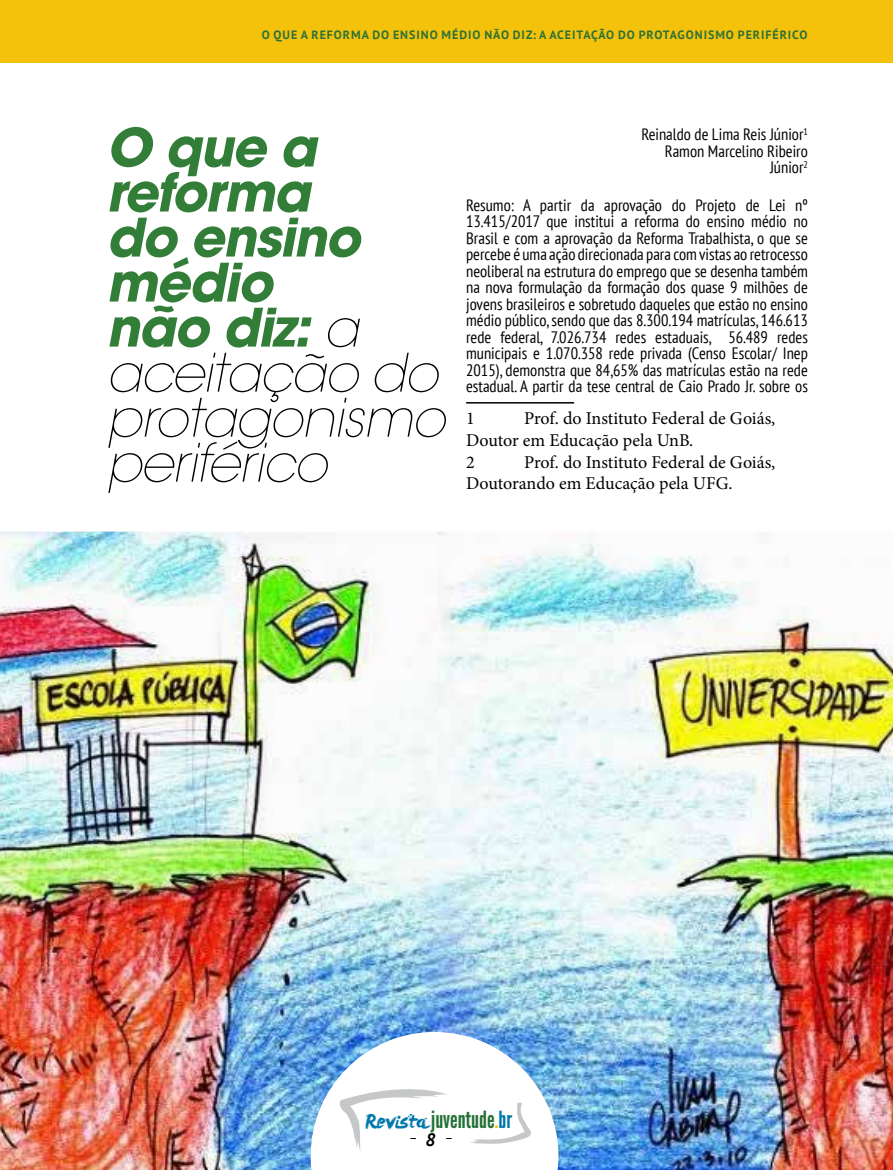
<style>
.page{position:relative;width:893px;height:1170px;background:#fff}
.page>*{position:absolute;margin:0;border:0;box-sizing:border-box;transform-origin:0 0}
.t1{font:italic 200 52.5px/45px "ITC Avant Garde Pro";letter-spacing:-.025em;color:#000}
.t2{font:23.55px "League Gothic";color:#247136}
.t3{font:18px/21.6px "Minion Pro";color:#000}
.t4{font:italic 700 18px "PT Sans";color:#000}
.t5{font:condensed 16.5px/16.5px "PT Sans";color:#000;text-align:right}
.t6{font:700 12px "PT Sans";letter-spacing:.08em;color:#2c7137}
.s1{font-weight:700;color:#327e38}
.s2{font-family:"Levi Re Brushed";font-size:19.35px;color:#0078ab}
.s3{color:#f5c20b}
.s4{color:#0078ab}
</style>
<div class="page">
<div style="left:0;top:0;width:893px;height:63px;background:#f5c20b"></div>
<hr style="left:466px;top:402px;width:108px;height:1px;background:#000">
<img style="left:0;top:531px;width:893px;height:638px">
<p class="t6" style="left:262px;top:27px;width:547px">O QUE A REFORMA DO ENSINO MÉDIO NÃO DIZ: A ACEITAÇÃO DO PROTAGONISMO PERIFÉRICO</p>
<h1 class="t1" style="left:106px;top:125px;width:340px"><span class="s1">O que a reforma<br>do ensino médio<br>não diz:</span> a aceitação do protagonismo periférico</h1>
<p class="t5" style="left:641px;top:126px;width:168px">Reinaldo de Lima Reis Júnior<sup>1<br></sup>Ramon Marcelino Ribeiro<br>Júnior<sup>2</sup></p>
<p class="t5" style="left:466px;top:196px;width:343px;text-align:justify">Resumo: A partir da aprovação do Projeto de Lei nº 13.415/2017 que institui a reforma do ensino médio no Brasil e com a aprovação da Reforma Trabalhista, o que se percebe é uma ação direcionada para com vistas ao retrocesso neoliberal na estrutura do emprego que se desenha também na nova formulação da formação dos quase 9 milhões de jovens brasileiros e sobretudo daqueles que estão no ensino médio público, sendo que das 8.300.194 matrículas, 146.613 rede federal, 7.026.734 redes estaduais, 56.489 redes municipais e 1.070.358 rede privada (Censo Escolar/ Inep 2015), demonstra que 84,65% das matrículas estão na rede estadual. A partir da tese central de Caio Prado Jr. sobre os</p>
<p class="t3" style="left:466px;top:408px;width:10px">1</p>
<p class="t3" style="left:466px;top:408px;width:311px;text-indent:58px">Prof. do Instituto Federal de Goiás,<br>Doutor em Educação pela UnB.<br>2</p>
<p class="t3" style="left:466px;top:451px;width:311px;text-indent:58px">Prof. do Instituto Federal de Goiás,<br>Doutorando em Educação pela UFG.</p>
<h2 class="t2" style="left:365px;top:1104px;width:149px"><span class="s2">Revista</span> juventude<span class="s3">.</span><span class="s4">br</span></h2>
<p class="t4" style="left:425px;top:1127px;width:11px">8</p>
</div>
